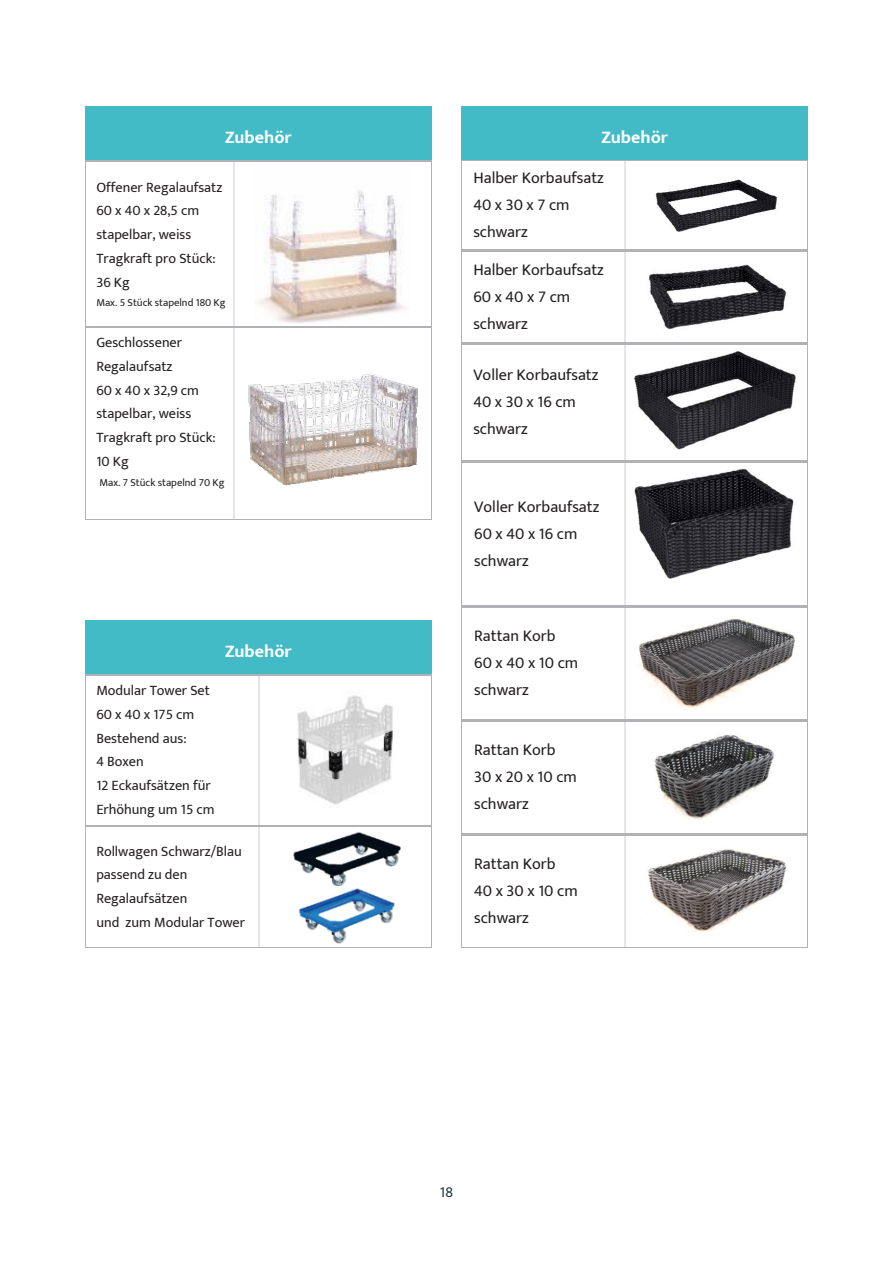
<style>
.page{position:relative;width:893px;height:1263px;background:#fff}
.page>*{position:absolute;margin:0;border:0;box-sizing:border-box;transform-origin:0 0}
.t1{font:700 18px "Mukta Vaani";color:#fff}
.t2{font:16.2px/27px "Mukta Vaani";color:#231f20}
.t3{font:15px "Mukta Vaani";color:#273540}
.t4{font:14.25px/23.7px "Mukta Vaani";color:#231f20}
.t5{font:10.65px "Mukta Vaani";color:#231f20}
</style>
<div class="page">
<hr style="left:86px;top:160px;width:126px;height:2px;background:#b1b2b6">
<svg style="left:212px;top:160px;width:23px;height:5px"></svg>
<hr style="left:235px;top:160px;width:196px;height:2px;background:#b1b2b6">
<hr style="left:85px;top:165px;width:1px;height:161px;background:#b1b2b6">
<hr style="left:233px;top:165px;width:1px;height:161px;background:#e7e6e6">
<hr style="left:431px;top:165px;width:1px;height:161px;background:#b1b2b6">
<hr style="left:86px;top:326px;width:147px;height:2px;background:#b1b2b6">
<hr style="left:235px;top:326px;width:196px;height:2px;background:#b1b2b6">
<hr style="left:85px;top:331px;width:1px;height:188px;background:#b1b2b6">
<hr style="left:86px;top:519px;width:147px;height:1px;background:#b1b2b6">
<hr style="left:233px;top:331px;width:1px;height:188px;background:#e7e6e6">
<hr style="left:234px;top:519px;width:197px;height:1px;background:#b1b2b6">
<hr style="left:431px;top:331px;width:1px;height:188px;background:#b1b2b6">
<img style="left:257px;top:190px;width:147px;height:132px">
<img style="left:248px;top:374px;width:170px;height:112px">
<div style="left:85px;top:106px;width:347px;height:54px;background:#42bbc6"></div>
<hr style="left:86px;top:674px;width:142px;height:1px;background:#b1b2b6">
<svg style="left:228px;top:674px;width:32px;height:5px"></svg>
<hr style="left:260px;top:674px;width:171px;height:1px;background:#b1b2b6">
<hr style="left:85px;top:679px;width:1px;height:146px;background:#b1b2b6">
<hr style="left:258px;top:679px;width:1px;height:146px;background:#e7e6e6">
<hr style="left:431px;top:679px;width:1px;height:146px;background:#b1b2b6">
<hr style="left:86px;top:825px;width:172px;height:2px;background:#b1b2b6">
<hr style="left:260px;top:825px;width:171px;height:2px;background:#b1b2b6">
<hr style="left:85px;top:830px;width:1px;height:117px;background:#b1b2b6">
<hr style="left:86px;top:947px;width:172px;height:1px;background:#b1b2b6">
<hr style="left:258px;top:830px;width:1px;height:117px;background:#e7e6e6">
<hr style="left:259px;top:947px;width:172px;height:1px;background:#b1b2b6">
<hr style="left:431px;top:830px;width:1px;height:117px;background:#b1b2b6">
<img style="left:297px;top:695px;width:96px;height:110px">
<img style="left:293px;top:832px;width:108px;height:54px">
<img style="left:298px;top:888px;width:96px;height:55px">
<div style="left:85px;top:620px;width:347px;height:54px;background:#42bbc6"></div>
<hr style="left:462px;top:160px;width:163px;height:1px;background:#b1b2b6">
<hr style="left:626px;top:160px;width:181px;height:1px;background:#b1b2b6">
<hr style="left:461px;top:165px;width:1px;height:85px;background:#b1b2b6">
<hr style="left:625px;top:165px;width:1px;height:85px;background:#e7e6e6">
<hr style="left:807px;top:165px;width:1px;height:85px;background:#b1b2b6">
<hr style="left:462px;top:250px;width:163px;height:2px;background:#b1b2b6">
<hr style="left:627px;top:250px;width:180px;height:2px;background:#b1b2b6">
<hr style="left:461px;top:256px;width:1px;height:87px;background:#b1b2b6">
<hr style="left:625px;top:256px;width:1px;height:87px;background:#e7e6e6">
<hr style="left:807px;top:256px;width:1px;height:87px;background:#b1b2b6">
<hr style="left:462px;top:343px;width:163px;height:2px;background:#b1b2b6">
<hr style="left:627px;top:343px;width:180px;height:2px;background:#b1b2b6">
<hr style="left:461px;top:349px;width:1px;height:111px;background:#b1b2b6">
<hr style="left:625px;top:349px;width:1px;height:111px;background:#e7e6e6">
<hr style="left:807px;top:349px;width:1px;height:111px;background:#b1b2b6">
<hr style="left:462px;top:460px;width:163px;height:2px;background:#b1b2b6">
<hr style="left:627px;top:460px;width:180px;height:2px;background:#b1b2b6">
<hr style="left:461px;top:466px;width:1px;height:139px;background:#b1b2b6">
<hr style="left:625px;top:466px;width:1px;height:139px;background:#e7e6e6">
<hr style="left:807px;top:466px;width:1px;height:139px;background:#b1b2b6">
<hr style="left:462px;top:605px;width:163px;height:2px;background:#b1b2b6">
<hr style="left:627px;top:605px;width:180px;height:2px;background:#b1b2b6">
<hr style="left:461px;top:611px;width:1px;height:108px;background:#b1b2b6">
<hr style="left:625px;top:611px;width:1px;height:108px;background:#e7e6e6">
<hr style="left:807px;top:611px;width:1px;height:108px;background:#b1b2b6">
<hr style="left:462px;top:719px;width:163px;height:2px;background:#b1b2b6">
<hr style="left:627px;top:719px;width:180px;height:2px;background:#b1b2b6">
<hr style="left:461px;top:725px;width:1px;height:108px;background:#b1b2b6">
<hr style="left:625px;top:725px;width:1px;height:108px;background:#e7e6e6">
<hr style="left:807px;top:725px;width:1px;height:108px;background:#b1b2b6">
<hr style="left:462px;top:833px;width:163px;height:2px;background:#b1b2b6">
<hr style="left:627px;top:833px;width:180px;height:2px;background:#b1b2b6">
<hr style="left:461px;top:839px;width:1px;height:108px;background:#b1b2b6">
<hr style="left:462px;top:947px;width:163px;height:1px;background:#b1b2b6">
<hr style="left:625px;top:839px;width:1px;height:108px;background:#e7e6e6">
<hr style="left:626px;top:947px;width:181px;height:1px;background:#b1b2b6">
<hr style="left:807px;top:839px;width:1px;height:108px;background:#b1b2b6">
<img style="left:655px;top:179px;width:123px;height:53px">
<img style="left:649px;top:264px;width:137px;height:66px">
<img style="left:634px;top:351px;width:162px;height:99px">
<img style="left:634px;top:469px;width:160px;height:110px">
<img style="left:638px;top:618px;width:158px;height:91px">
<img style="left:654px;top:735px;width:120px;height:84px">
<img style="left:647px;top:849px;width:140px;height:84px">
<div style="left:461px;top:106px;width:347px;height:54px;background:#42bbc6"></div>
<p class="t1" style="left:225px;top:127px;width:68px">Zubehör</p>
<p class="t4" style="left:96px;top:177px;width:128px">Offener Regalaufsatz<br>60 x 40 x 28,5 cm stapelbar, weiss<br>Tragkraft pro Stück:<br>36 Kg</p>
<p class="t5" style="left:96px;top:296px;width:131px">Max. 5 Stück stapelnd 180 Kg</p>
<p class="t4" style="left:96px;top:332px;width:121px">Geschlossener<br>Regalaufsatz<br>60 x 40 x 32,9 cm stapelbar, weiss<br>Tragkraft pro Stück:<br>10 Kg</p>
<p class="t5" style="left:99px;top:476px;width:127px">Max. 7 Stück stapelnd 70 Kg</p>
<p class="t1" style="left:225px;top:640px;width:68px">Zubehör</p>
<p class="t4" style="left:96px;top:680px;width:120px">Modular Tower Set<br>60 x 40 x 175 cm<br>Bestehend aus:<br>4 Boxen<br>12 Eckaufsätzen für<br>Erhöhung um 15 cm</p>
<p class="t4" style="left:96px;top:840px;width:150px">Rollwagen Schwarz/Blau passend zu den<br>Regalaufsätzen<br>und zum Modular Tower</p>
<p class="t1" style="left:601px;top:127px;width:68px">Zubehör</p>
<p class="t2" style="left:473px;top:166px;width:132px">Halber Korbaufsatz<br>40 x 30 x 7 cm schwarz</p>
<p class="t2" style="left:473px;top:258px;width:132px">Halber Korbaufsatz<br>60 x 40 x 7 cm schwarz</p>
<p class="t2" style="left:473px;top:363px;width:127px">Voller Korbaufsatz<br>40 x 30 x 16 cm schwarz</p>
<p class="t2" style="left:474px;top:495px;width:127px">Voller Korbaufsatz<br>60 x 40 x 16 cm schwarz</p>
<p class="t2" style="left:474px;top:624px;width:106px">Rattan Korb<br>60 x 40 x 10 cm schwarz</p>
<p class="t2" style="left:474px;top:738px;width:104px">Rattan Korb<br>30 x 20 x 10 cm schwarz</p>
<p class="t2" style="left:474px;top:852px;width:105px">Rattan Korb<br>40 x 30 x 10 cm schwarz</p>
<p class="t3" style="left:440px;top:1183px;width:15px">18</p>
</div>
